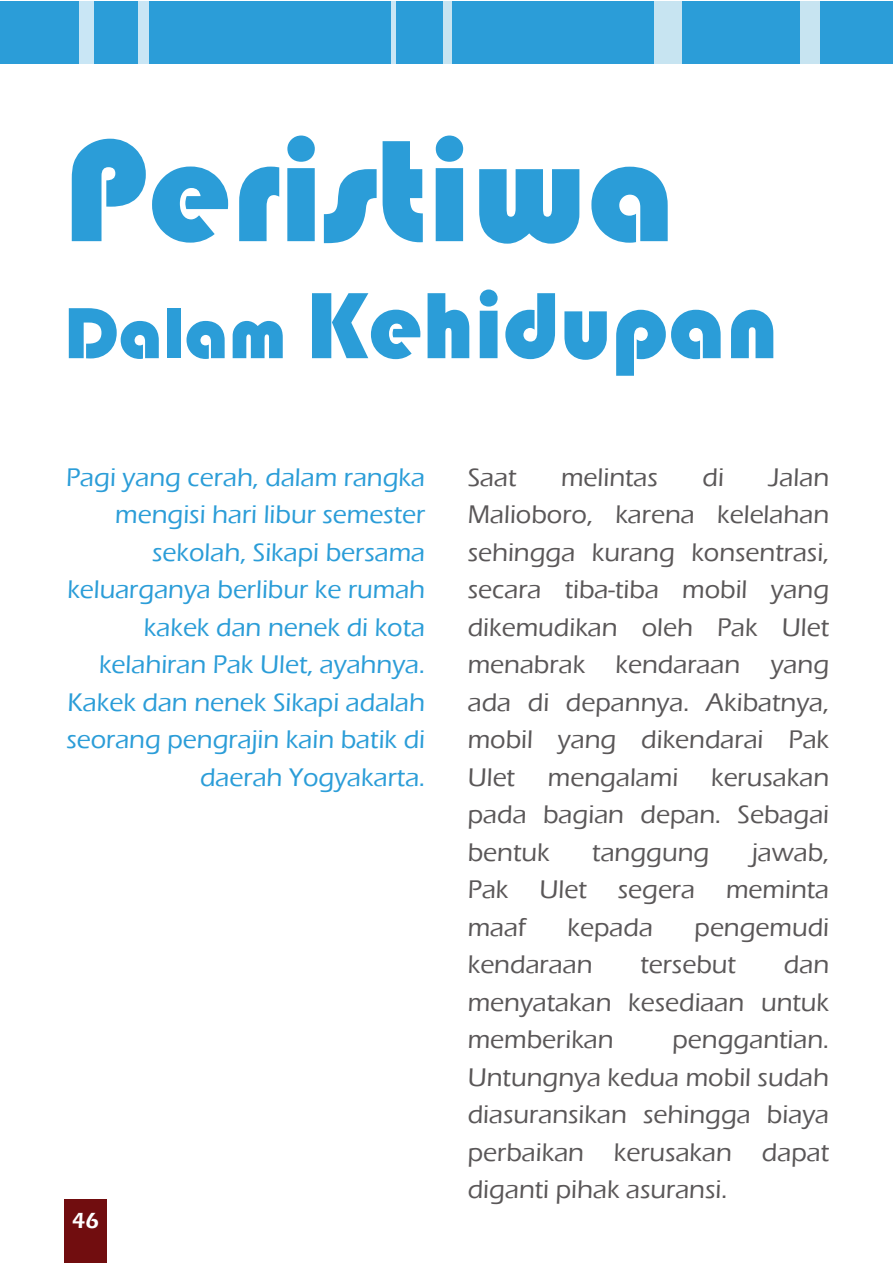
<style>
.page{position:relative;width:893px;height:1263px;background:#fff}
.page>*{position:absolute;margin:0;border:0;box-sizing:border-box;transform-origin:0 0}
.t1{font:150px "Bauhaus 93";color:#2b9dd8}
.t2{font:97.5px "Bauhaus 93";color:#2b9dd8}
.t3{font:500 26.25px/37.5px "Eras ITC";color:#5a5758;text-align:justify}
.t4{font:500 26.25px/37.5px "Eras ITC";color:#2b9dd8;text-align:right}
.t5{font:600 22.5px "Eras ITC";color:#fff}
.s1{font-size:75px}
</style>
<div class="page">
<div style="left:0;top:1px;width:892px;height:63px;background:#2b9dd8"></div>
<div style="left:79px;top:1px;width:15px;height:63px;background:#c9e6f5"></div>
<div style="left:138px;top:1px;width:11px;height:63px;background:#c9e6f5"></div>
<hr style="left:391px;top:1px;width:4px;height:63px;background:#c9e6f5">
<div style="left:443px;top:1px;width:8px;height:63px;background:#c7e4f1"></div>
<div style="left:654px;top:1px;width:28px;height:63px;background:#c7e4f1"></div>
<div style="left:800px;top:1px;width:20px;height:63px;background:#c7e4f1"></div>
<div style="left:64px;top:1199px;width:43px;height:64px;background:#710d0f"></div>
<h1 class="t1" style="left:64px;top:106px;width:613px">Peristiwa</h1>
<h2 class="t2" style="left:64px;top:270px;width:716px"><span class="s1">Dalam</span> Kehidupan</h2>
<p class="t4" style="left:66px;top:459px;width:361px">Pagi yang cerah, dalam rangka mengisi hari libur semester sekolah, Sikapi bersama keluarganya berlibur ke rumah kakek dan nenek di kota kelahiran Pak Ulet, ayahnya.<br>Kakek dan nenek Sikapi adalah seorang pengrajin kain batik di daerah Yogyakarta.</p>
<p class="t3" style="left:468px;top:459px;width:50px">Saat</p>
<p class="t3" style="left:561px;top:459px;width:98px">melintas</p>
<p class="t3" style="left:702px;top:459px;width:23px">di</p>
<p class="t3" style="left:468px;top:459px;width:363px;text-indent:301px">Jalan Malioboro, karena kelelahan sehingga kurang konsentrasi, secara tiba-tiba mobil yang dikemudikan oleh Pak Ulet menabrak kendaraan yang ada di depannya. Akibatnya, mobil yang dikendarai Pak Ulet</p>
<p class="t3" style="left:548px;top:759px;width:132px">mengalami</p>
<p class="t3" style="left:468px;top:759px;width:363px;text-indent:243px">kerusakan pada bagian depan. Sebagai bentuk</p>
<p class="t3" style="left:468px;top:834px;width:363px;text-indent:284px">jawab, Pak Ulet segera meminta maaf</p>
<p class="t3" style="left:592px;top:834px;width:119px">tanggung</p>
<p class="t3" style="left:567px;top:909px;width:87px">kepada</p>
<p class="t3" style="left:695px;top:909px;width:136px">pengemudi</p>
<p class="t3" style="left:468px;top:946px;width:126px">kendaraan</p>
<p class="t3" style="left:640px;top:946px;width:97px">tersebut</p>
<p class="t3" style="left:468px;top:946px;width:363px;text-indent:316px">dan menyatakan kesediaan untuk memberikan</p>
<p class="t3" style="left:468px;top:1021px;width:363px;text-indent:205px">penggantian.<br>Untungnya kedua mobil sudah diasuransikan sehingga biaya perbaikan kerusakan dapat diganti pihak asuransi.</p>
<p class="t5" style="left:71px;top:1208px;width:29px">1546</p>
</div>
